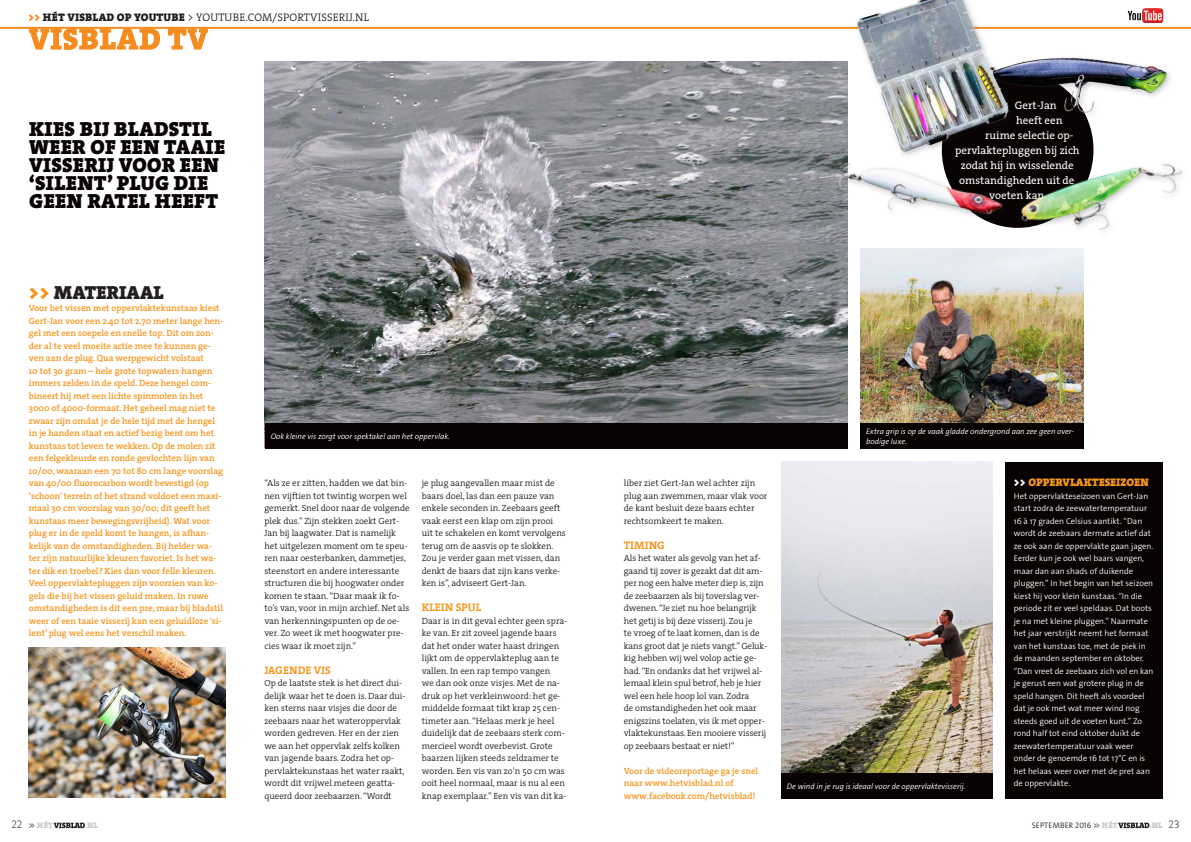
<style>
.page{position:relative;width:1191px;height:842px;background:#fff}
.page>*{position:absolute;margin:0;border:0;box-sizing:border-box;transform-origin:0 0}
.t1{font:20.5px/18px "The Serif HP9 Blk";letter-spacing:.015em;color:#080302}
.t2{font:19px "The Serif HP9 Blk";color:#231f20}
.t3{font:11px "The Serif HP5 Plain";color:#fff}
.t4{font:11px "The Serif HP4 Se Lig";letter-spacing:.015em;color:#231f20}
.t5{font:11px "The Serif HP7 Bld";color:#f7951d}
.t6{font:11px "The Serif HP9 Blk";color:#f7951d}
.t7{font:9px/12.5px "The Serif HP4 Se Lig";color:#231f20}
.t8{font:9px/12.5px "The Serif HP6 Se Bld";color:#f7951d}
.t9{font:300 8.5px/12.5px "The Sans Os F";color:#fff}
.t10{font:italic 300 8px/10px "The Sans Os F";color:#fff}
.t11{font:300 8px "The Sans Os F";letter-spacing:.015em;color:#231f20}
.t12{font:8px "The Serif HP9 Blk";letter-spacing:.03em;color:#cdc9c8}
.s1{font-family:"The Serif HP9 Blk";color:#f68b1f}
.s2{font-family:"The Serif HP9 Blk"}
.s3{color:#f7951d}
.s4{color:#fff}
.s5{font-family:"The Serif HP2 Ex Lig";font-size:11px;color:#231f20}
.s6{font-family:"The Sans Os F";font-weight:300;color:#231f20}
.s7{font-family:"The Serif HP9 Blk";font-weight:400;color:#cdc9c8}
</style>
<div class="page">
<hr style="left:0;top:27px;width:1191px;height:2px;background:#f68b1f">
<img style="left:264px;top:61px;width:584px;height:386px">
<img style="left:781px;top:462px;width:211px;height:312px">
<img style="left:860px;top:249px;width:224px;height:175px">
<img style="left:28px;top:648px;width:197px;height:149px">
<svg style="left:54px;top:822px;width:31px;height:6px"></svg>
<svg style="left:1118px;top:822px;width:31px;height:6px"></svg>
<svg style="left:29px;top:28px;width:179px;height:22px"></svg>
<img style="left:1125px;top:8px;width:40px;height:21px">
<div style="left:1005px;top:462px;width:157px;height:337px;background:#080302"></div>
<div style="left:860px;top:424px;width:224px;height:24px;background:#080302"></div>
<div style="left:265px;top:424px;width:583px;height:24px;background:#080302"></div>
<div style="left:781px;top:774px;width:211px;height:25px;background:#080302"></div>
<div style="left:941px;top:72px;width:152px;height:156px;background:#080302;border-radius:50%"></div>
<img style="left:818px;top:147px;width:187px;height:93px">
<img style="left:1005px;top:150px;width:178px;height:110px">
<img style="left:1024px;top:57px;width:146px;height:66px">
<img style="left:842px;top:0;width:182px;height:168px">
<p class="t4" style="left:28px;top:10px;width:342px"><span class="s1">&gt;&gt;</span> <span class="s2">HÉT VISBLAD OP YOUTUBE</span> &gt; YOUTUBE.COM/SPORTVISSERIJ.NL</p>
<h1 class="t1" style="left:29px;top:120px;width:198px">KIES BIJ BLADSTIL<br>WEER OF EEN TAAIE<br>VISSERIJ VOOR EEN ‘SILENT’ PLUG DIE<br>GEEN RATEL HEEFT</h1>
<h2 class="t2" style="left:29px;top:279px;width:136px"><span class="s3">&gt;&gt;</span> MATERIAAL</h2>
<p class="t8" style="left:29px;top:302px;width:196px">Voor het vissen met oppervlaktekunstaas kiest Gert-Jan voor een 2.40 tot 2.70 meter lange hen&shy;gel met een soepele en snelle top. Dit om zon&shy;der al te veel moeite actie mee te kunnen ge&shy;ven aan de plug. Qua werpgewicht volstaat<br>10 tot 30 gram – hele grote topwaters hangen immers zelden in de speld. Deze hengel com&shy;bineert hij met een lichte spinmolen in het 3000 of 4000-formaat. Het geheel mag niet te zwaar zijn omdat je de hele tijd met de hengel in je handen staat en actief bezig bent om het kunstaas tot leven te wekken. Op de molen zit een felgekleurde en ronde gevlochten lijn van 10/00, waaraan een 70 tot 80 cm lange voorslag van 40/00 fluorocarbon wordt bevestigd (op ‘schoon’ terrein of het strand voldoet een maxi&shy;maal 30 cm voorslag van 30/00; dit geeft het kunstaas meer bewegingsvrijheid). Wat voor plug er in de speld komt te hangen, is afhan&shy;kelijk van de omstandigheden. Bij helder wa&shy;ter zijn natuurlijke kleuren favoriet. Is het wa&shy;ter dik en troebel? Kies dan voor felle kleuren.<br>Veel oppervlaktepluggen zijn voorzien van ko&shy;gels die bij het vissen geluid maken. In ruwe omstandigheden is dit een pre, maar bij bladstil weer of een taaie visserij kan een geluidloze ‘si&shy;lent’ plug wel eens het verschil maken.</p>
<p class="t10" style="left:271px;top:431px;width:181px">Ook kleine vis zorgt voor spektakel aan het oppervlak.</p>
<p class="t7" style="left:264px;top:477px;width:147px">“Als ze er zitten, hadden we dat bin&shy;nen vijftien tot twintig worpen wel gemerkt. Snel door naar de volgende plek dus.” Zijn stekken zoekt Gert-Jan bij laagwater. Dat is namelijk het uitgelezen moment om te speu&shy;ren naar oesterbanken, dammetjes, steenstort en andere interessante structuren die bij hoogwater onder komen te staan. “Daar maak ik fo&shy;to’s van, voor in mijn archief. Net als van herkenningspunten op de oe&shy;ver. Zo weet ik met hoogwater pre&shy;cies waar ik moet zijn.”</p>
<p class="t5" style="left:264px;top:662px;width:68px">JAGENDE VIS</p>
<p class="t7" style="left:264px;top:677px;width:143px">Op de laatste stek is het direct dui&shy;delijk waar het te doen is. Daar dui&shy;ken sterns naar visjes die door de zeebaars naar het wateroppervlak worden gedreven. Her en der zien we aan het oppervlak zelfs kolken van jagende baars. Zodra het op&shy;pervlaktekunstaas het water raakt, wordt dit vrijwel meteen geatta&shy;queerd door zeebaarzen. “Wordt</p>
<p class="t7" style="left:422px;top:477px;width:145px">je plug aangevallen maar mist de baars doel, las dan een pauze van enkele seconden in. Zeebaars geeft vaak eerst een klap om zijn prooi uit te schakelen en komt vervolgens terug om de aasvis op te slokken.<br>Zou je verder gaan met vissen, dan denkt de baars dat zijn kans verke&shy;ken is”, adviseert Gert-Jan.</p>
<p class="t5" style="left:422px;top:600px;width:61px">KLEIN SPUL</p>
<p class="t7" style="left:422px;top:614px;width:147px">Daar is in dit geval echter geen spra&shy;ke van. Er zit zoveel jagende baars dat het onder water haast dringen lijkt om de oppervlakteplug aan te vallen. In een rap tempo vangen<br>we dan ook onze visjes. Met de na&shy;druk op het verkleinwoord: het ge&shy;middelde formaat tikt krap 25 cen&shy;timeter aan. “Helaas merk je heel duidelijk dat de zeebaars sterk com&shy;mercieel wordt overbevist. Grote baarzen lijken steeds zeldzamer te worden. Een vis van zo’n 50 cm was ooit heel normaal, maar is nu al een knap exemplaar.” Een vis van dit ka-</p>
<p class="t3" style="left:1015px;top:98px;width:43px">Gert-Jan</p>
<p class="t3" style="left:1016px;top:113px;width:48px">heeft een</p>
<p class="t3" style="left:985px;top:128px;width:90px">ruime selectie op-</p>
<p class="t3" style="left:955px;top:143px;width:126px">pervlaktepluggen bij zich</p>
<p class="t3" style="left:961px;top:158px;width:114px">zodat hij in wisselende</p>
<p class="t3" style="left:959px;top:173px;width:117px">omstandigheden uit de</p>
<p class="t3" style="left:989px;top:188px;width:57px">voeten kan</p>
<p class="t7" style="left:624px;top:477px;width:145px">liber ziet Gert-Jan wel achter zijn plug aan zwemmen, maar vlak voor de kant besluit deze baars echter rechtsomkeert te maken.</p>
<p class="t5" style="left:624px;top:537px;width:42px">TIMING</p>
<p class="t7" style="left:624px;top:552px;width:145px">Als het water als gevolg van het af&shy;gaand tij zover is gezakt dat dit am&shy;per nog een halve meter diep is, zijn de zeebaarzen als bij toverslag ver&shy;dwenen. “Je ziet nu hoe belangrijk het getij is bij deze visserij. Zou je<br>te vroeg of te laat komen, dan is de kans groot dat je niets vangt.” Geluk&shy;kig hebben wij wel volop actie ge&shy;had. “En ondanks dat het vrijwel al&shy;lemaal klein spul betrof, heb je hier wel een hele hoop lol van. Zodra<br>de omstandigheden het ook maar enigszins toelaten, vis ik met opper&shy;vlaktekunstaas. Een mooiere visserij op zeebaars bestaat er niet!”</p>
<p class="t8" style="left:624px;top:764px;width:136px">Voor de videoreportage ga je snel naar www.hetvisblad.nl of www.facebook.com/hetvisblad!</p>
<p class="t10" style="left:866px;top:426px;width:209px">Extra grip is op de vaak gladde ondergrond aan zee geen over&shy;bodige luxe.</p>
<p class="t10" style="left:787px;top:781px;width:180px">De wind in je rug is ideaal voor de oppervlaktevisserij.</p>
<p class="t6" style="left:1013px;top:475px;width:136px"><span class="s4">&gt;&gt;</span> OPPERVLAKTESEIZOEN</p>
<p class="t9" style="left:1013px;top:489px;width:141px">Het oppervlakteseizoen van Gert-Jan start zodra de zeewatertemperatuur 16 à 17 graden Celsius aantikt. “Dan wordt de zeebaars dermate actief dat ze ook aan de oppervlakte gaan jagen.<br>Eerder kun je ook wel baars vangen, maar dan aan shads of duikende pluggen.” In het begin van het seizoen kiest hij voor klein kunstaas. “In die periode zit er veel speldaas. Dat boots je na met kleine pluggen.” Naarmate het jaar verstrijkt neemt het formaat van het kunstaas toe, met de piek in de maanden september en oktober. “Dan vreet de zeebaars zich vol en kan je gerust een wat grotere plug in de speld hangen. Dit heeft als voordeel dat je ook met wat meer wind nog steeds goed uit de voeten kunt.” Zo rond half tot eind oktober duikt de zeewatertemperatuur vaak weer onder de genoemde 16 tot 17°C en is het helaas weer over met de pret aan de oppervlakte.</p>
<p class="t12" style="left:11px;top:820px;width:43px"><span class="s5">22</span> <span class="s6">&gt;&gt;</span> HÉT</p>
<p class="t12" style="left:85px;top:820px;width:15px">.NL</p>
<p class="t11" style="left:1031px;top:820px;width:88px">SEPTEMBER 2016 &gt;&gt; <span class="s7">HÉT</span></p>
<p class="t12" style="left:1149px;top:820px;width:32px">.NL <span class="s5">23</span></p>
</div>
